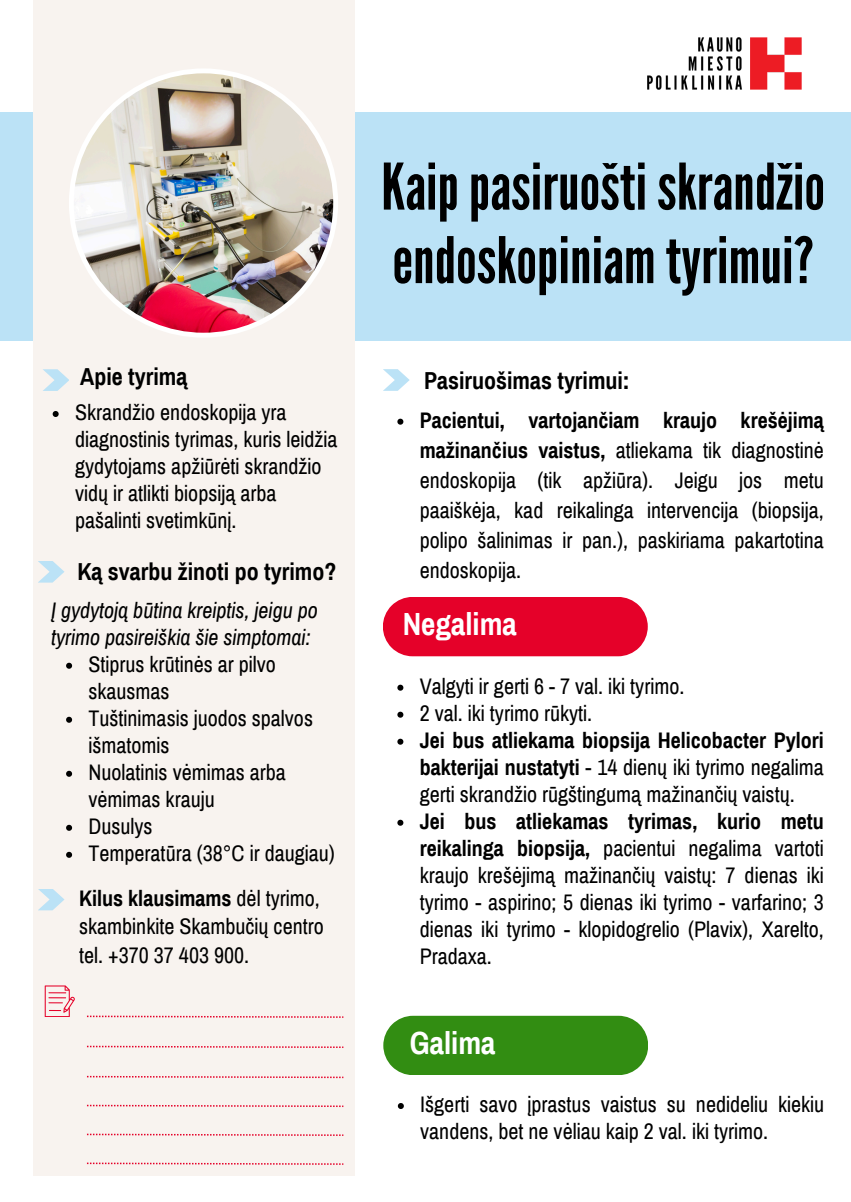
<style>
.page{position:relative;width:851px;height:1202px;background:#fff}
.page>*{position:absolute;margin:0;border:0;box-sizing:border-box;transform-origin:0 0}
.t1{font:64px/73.6px "League Gothic";color:#000}
.t2{font:700 31.2px "Archivo Narrow";color:#fff}
.t3{font:700 24px "Archivo Narrow";color:#000}
.t4{font:22px/27px "Archivo Narrow";color:#000}
.t5{font:italic 22px/27px "Archivo Narrow";color:#000}
.s1{font-weight:700}
</style>
<div class="page">
<div style="left:0;top:112px;width:850px;height:228px;background:#bbe2f6"></div>
<div style="left:33px;top:0;width:322px;height:1176px;background:#f8f3ef"></div>
<img style="left:69px;top:69px;width:269px;height:268px">
<img style="left:647px;top:37px;width:155px;height:53px">
<svg style="left:43px;top:369px;width:26px;height:22px"></svg>
<svg style="left:53px;top:411px;width:6px;height:6px"></svg>
<svg style="left:38px;top:889px;width:26px;height:21px"></svg>
<svg style="left:38px;top:561px;width:26px;height:21px"></svg>
<svg style="left:66px;top:662px;width:6px;height:6px"></svg>
<svg style="left:66px;top:716px;width:6px;height:6px"></svg>
<svg style="left:66px;top:770px;width:6px;height:6px"></svg>
<svg style="left:66px;top:824px;width:6px;height:6px"></svg>
<svg style="left:66px;top:851px;width:6px;height:6px"></svg>
<svg style="left:383px;top:369px;width:26px;height:22px"></svg>
<div style="left:383px;top:597px;width:264px;height:59px;background:#e50129"></div>
<svg style="left:397px;top:684px;width:6px;height:6px"></svg>
<svg style="left:397px;top:711px;width:6px;height:6px"></svg>
<svg style="left:397px;top:738px;width:6px;height:6px"></svg>
<svg style="left:397px;top:819px;width:6px;height:6px"></svg>
<div style="left:383px;top:1015px;width:265px;height:60px;background:#328d12"></div>
<svg style="left:398px;top:1103px;width:6px;height:6px"></svg>
<svg style="left:397px;top:419px;width:6px;height:6px"></svg>
<svg style="left:45px;top:985px;width:30px;height:32px"></svg>
<svg style="left:87px;top:1015px;width:256px;height:2px"></svg>
<svg style="left:87px;top:1045px;width:256px;height:3px"></svg>
<svg style="left:87px;top:1075px;width:256px;height:3px"></svg>
<svg style="left:87px;top:1104px;width:256px;height:3px"></svg>
<svg style="left:87px;top:1133px;width:256px;height:2px"></svg>
<svg style="left:87px;top:1162px;width:256px;height:2px"></svg>
<p class="t3" style="left:80px;top:364px;width:109px">Apie tyrimą</p>
<p class="t4" style="left:75px;top:399px;width:264px">Skrandžio endoskopija yra diagnostinis tyrimas, kuris leidžia gydytojams apžiūrėti skrandžio vidų ir atlikti biopsiją arba pašalinti svetimkūnį.</p>
<p class="t3" style="left:77px;top:559px;width:260px">Ką svarbu žinoti po tyrimo?</p>
<p class="t5" style="left:51px;top:597px;width:268px">Į gydytoją būtina kreiptis, jeigu po tyrimo pasireiškia šie simptomai:</p>
<p class="t4" style="left:88px;top:651px;width:189px">Stiprus krūtinės ar pilvo skausmas</p>
<p class="t4" style="left:88px;top:705px;width:226px">Tuštinimasis juodos spalvos išmatomis</p>
<p class="t4" style="left:88px;top:759px;width:199px">Nuolatinis vėmimas arba vėmimas krauju</p>
<p class="t4" style="left:88px;top:813px;width:66px">Dusulys</p>
<h1 class="t4" style="left:88px;top:840px;width:248px">Temperatūra (38°C ir daugiau)</h1>
<p class="t4" style="left:79px;top:884px;width:246px;line-height:28.4px"><span class="s1">Kilus klausimams</span> dėl tyrimo, skambinkite Skambučių centro tel. +370 37 403 900.</p>
<p class="t1" style="left:381px;top:151px;width:445px">Kaippasiruoštiskrandžio endoskopiniam tyrimui?</p>
<h3 class="t3" style="left:424px;top:367px;width:207px">Pasiruošimas tyrimui:</h3>
<h2 class="t4" style="left:420px;top:405px;width:405px;line-height:30px;text-align:justify"><span class="s1">Pacientui, vartojančiam kraujo krešėjimą mažinančius vaistus,</span> atliekama tik diagnostinė endoskopija (tik apžiūra). Jeigu jos metu paaiškėja, kad reikalinga intervencija (biopsija, polipo šalinimas ir pan.), paskiriama pakartotina endoskopija.</h2>
<p class="t2" style="left:403px;top:607px;width:115px">Negalima</p>
<h3 class="t4" style="left:420px;top:673px;width:266px">Valgyti ir gerti 6 - 7 val. iki tyrimo.</h3>
<h2 class="t4" style="left:420px;top:700px;width:174px">2 val. iki tyrimo rūkyti.</h2>
<p class="t4" style="left:420px;top:727px;width:405px;text-align:justify"><span class="s1">Jei bus atliekama biopsija Helicobacter Pylori bakterijai nustatyti</span> - 14 dienų iki tyrimo negalima gerti skrandžio rūgštingumą mažinančių vaistų.</p>
<p class="t4" style="left:420px;top:808px;width:405px;text-align:justify"><span class="s1">Jei bus atliekamas tyrimas, kurio metu reikalinga biopsija,</span> pacientui negalima vartoti kraujo krešėjimą mažinančių vaistų: 7 dienas iki tyrimo - aspirino; 5 dienas iki tyrimo - varfarino; 3 dienas iki tyrimo - klopidogrelio (Plavix), Xarelto, Pradaxa.</p>
<p class="t2" style="left:410px;top:1026px;width:87px">Galima</p>
<p class="t4" style="left:420px;top:1091px;width:405px">Išgerti savo įprastus vaistus su nedideliu kiekiu vandens, bet ne vėliau kaip 2 val. iki tyrimo.</p>
</div>
